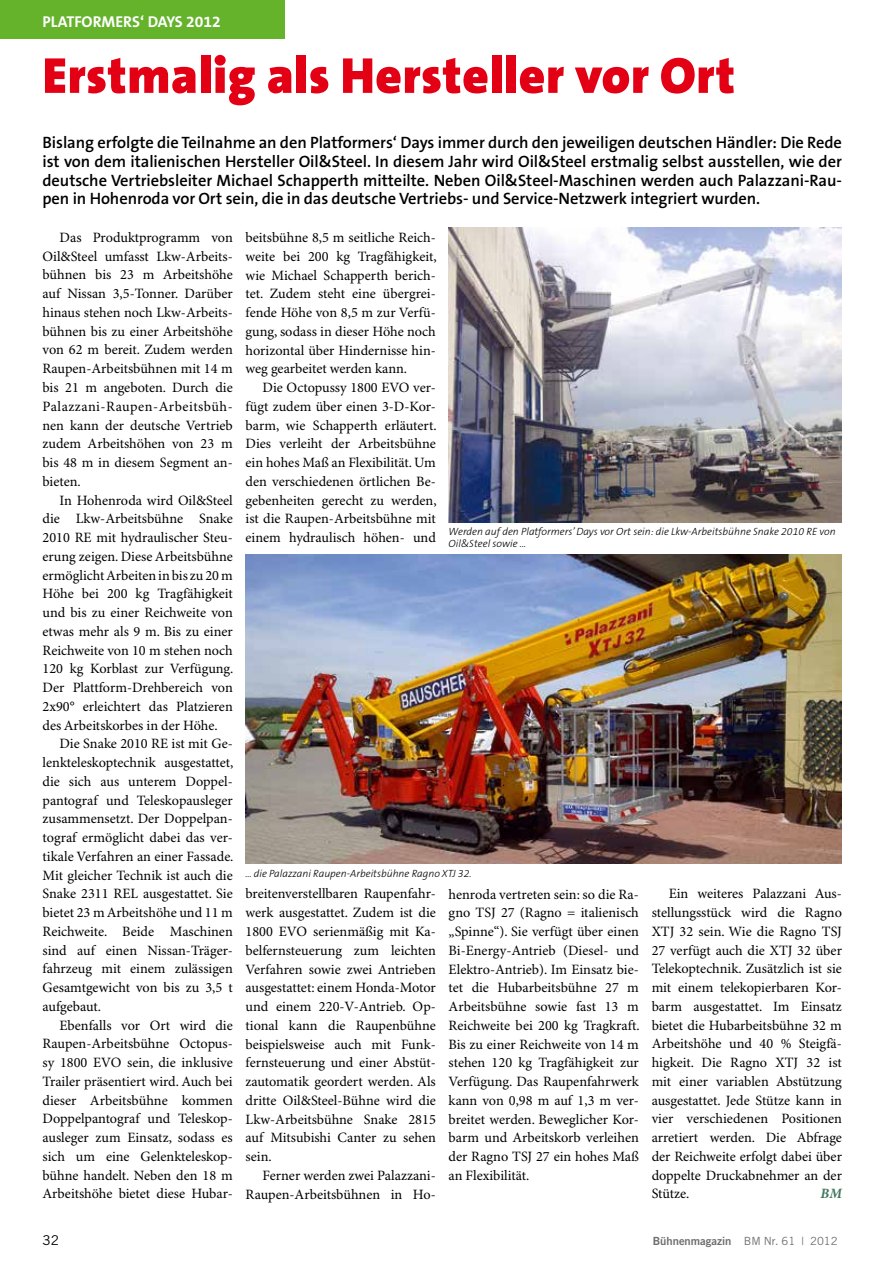
<style>
.page{position:relative;width:893px;height:1263px;background:#fff}
.page>*{position:absolute;margin:0;border:0;box-sizing:border-box;transform-origin:0 0}
.t1{font:900 51px "The Sans B9";letter-spacing:.01em;color:#e30015}
.t2{font:600 16.5px/18.8px "The Sans B6";letter-spacing:-.005em;color:#000;text-align:justify}
.t3{font:700 15.75px "The Sans B7";color:#fff}
.t4{font:14.25px/18.8px "Minion Pro";color:#000;text-align:justify}
.t5{font:italic 700 14.25px "Minion Pro";color:#3f765e}
.t6{font:13.5px "Trade Gothic";color:#000}
.t7{font:11.25px "Trade Gothic Bold Two";color:#6e6e6e}
.t8{font:italic 300 10.5px/12.3px "The Sans B3";color:#000}
.s1{font-family:"Trade Gothic"}
</style>
<div class="page">
<div style="left:0;top:0;width:285px;height:39px;background:#64b32b"></div>
<img style="left:449px;top:227px;width:393px;height:295px">
<img style="left:246px;top:555px;width:596px;height:308px">
<p class="t3" style="left:43px;top:14px;width:180px">PLATFORMERS‘ DAYS 2012</p>
<h1 class="t1" style="left:43px;top:48px;width:694px">Erstmalig als Hersteller vor Ort</h1>
<p class="t2" style="left:43px;top:134px;width:801px">Bislang erfolgte die Teilnahme an den Platformers‘ Days immer durch den jeweiligen deutschen Händler: Die Rede ist von dem italienischen Hersteller Oil&amp;Steel. In diesem Jahr wird Oil&amp;Steel erstmalig selbst ausstellen, wie der deutsche Vertriebsleiter Michael Schapperth mitteilte. Neben Oil&amp;Steel-Maschinen werden auch Palazzani-Rau&shy;pen in Hohenroda vor Ort sein, die in das deutsche Vertriebs- und Service-Netzwerk integriert wurden.</p>
<p class="t4" style="left:43px;top:229px;width:192px;text-indent:17px">Das Produktprogramm von Oil&amp;Steel umfasst Lkw-Arbeits&shy;bühnen bis 23 m Arbeitshöhe auf Nissan 3,5-Tonner. Darüber hinaus stehen noch Lkw-Arbeits&shy;bühnen bis zu einer Arbeitshöhe von 62 m bereit. Zudem werden Raupen-Arbeitsbühnen mit 14 m bis 21 m angeboten. Durch die Palazzani-Raupen-Arbeitsbüh&shy;nen kann der deutsche Vertrieb zudem Arbeitshöhen von 23 m bis 48 m in diesem Segment an&shy;bieten.</p>
<p class="t4" style="left:43px;top:491px;width:193px;text-indent:17px">In Hohenroda wird Oil&amp;Steel die Lkw-Arbeitsbühne Snake 2010 RE mit hydraulischer Steu&shy;erung zeigen. Diese Arbeitsbühne ermöglicht Arbeiten in bis zu 20 m Höhe bei 200 kg Tragfähigkeit und bis zu einer Reichweite von etwas mehr als 9 m. Bis zu einer Reichweite von 10 m stehen noch 120 kg Korblast zur Verfügung.<br>Der Plattform-Drehbereich von 2x90° erleichtert das Platzieren des Arbeitskorbes in der Höhe.</p>
<p class="t4" style="left:43px;top:735px;width:193px;text-indent:17px">Die Snake 2010 RE ist mit Ge&shy;lenkteleskoptechnik ausgestattet, die sich aus unterem Doppel&shy;pantograf und Teleskopausleger zusammensetzt. Der Doppelpan&shy;tograf ermöglicht dabei das ver&shy;tikale Verfahren an einer Fassade.<br>Mit gleicher Technik ist auch die Snake 2311 REL ausgestattet. Sie bietet 23 m Arbeitshöhe und 11 m Reichweite. Beide Maschinen sind auf einen Nissan-Träger&shy;fahrzeug mit einem zulässigen Gesamtgewicht von bis zu 3,5 t aufgebaut.</p>
<p class="t4" style="left:43px;top:1016px;width:192px;text-indent:17px">Ebenfalls vor Ort wird die Raupen-Arbeitsbühne Octopus&shy;sy 1800 EVO sein, die inklusive Trailer präsentiert wird. Auch bei dieser Arbeitsbühne kommen Doppelpantograf und Teleskop&shy;ausleger zum Einsatz, sodass es sich um eine Gelenkteleskop&shy;bühne handelt. Neben den 18 m Arbeitshöhe bietet diese Hubar-</p>
<p class="t4" style="left:246px;top:229px;width:193px">beitsbühne 8,5 m seitliche Reich&shy;weite bei 200 kg Tragfähigkeit, wie Michael Schapperth berich&shy;tet. Zudem steht eine übergrei&shy;fende Höhe von 8,5 m zur Verfü&shy;gung, sodass in dieser Höhe noch horizontal über Hindernisse hin&shy;weg gearbeitet werden kann.</p>
<p class="t4" style="left:246px;top:379px;width:193px;text-indent:17px">Die Octopussy 1800 EVO ver&shy;fügt zudem über einen 3-D-Kor&shy;barm, wie Schapperth erläutert.<br>Dies verleiht der Arbeitsbühne ein hohes Maß an Flexibilität. Um den verschiedenen örtlichen Be&shy;gebenheiten gerecht zu werden, ist die Raupen-Arbeitsbühne mit einem hydraulisch höhen- und</p>
<p class="t8" style="left:449px;top:525px;width:388px">Werden auf den Platformers’ Days vor Ort sein: die Lkw-Arbeitsbühne Snake 2010 RE von<br>Oil&amp;Steel sowie …</p>
<p class="t8" style="left:245px;top:868px;width:228px">… die Palazzani Raupen-Arbeitsbühne Ragno XTJ 32.</p>
<p class="t4" style="left:652px;top:885px;width:192px;text-indent:17px">Ein weiteres Palazzani Aus&shy;stellungsstück wird die Ragno XTJ 32 sein. Wie die Ragno TSJ 27 verfügt auch die XTJ 32 über Telekoptechnik. Zusätzlich ist sie mit einem telekopierbaren Kor&shy;barm ausgestattet. Im Einsatz bietet die Hubarbeitsbühne 32 m Arbeitshöhe und 40 % Steigfä&shy;higkeit. Die Ragno XTJ 32 ist mit einer variablen Abstützung ausgestattet. Jede Stütze kann in vier verschiedenen Positionen arretiert werden. Die Abfrage der Reichweite erfolgt dabei über doppelte Druckabnehmer an der Stütze.</p>
<p class="t4" style="left:246px;top:885px;width:192px">breitenverstellbaren Raupenfahr&shy;werk ausgestattet. Zudem ist die 1800 EVO serienmäßig mit Ka&shy;belfernsteuerung zum leichten Verfahren sowie zwei Antrieben ausgestattet: einem Honda-Motor und einem 220-V-Antrieb. Op&shy;tional kann die Raupenbühne beispielsweise auch mit Funk&shy;fernsteuerung und einer Abstüt&shy;zautomatik geordert werden. Als dritte Oil&amp;Steel-Bühne wird die Lkw-Arbeitsbühne Snake 2815 auf Mitsubishi Canter zu sehen sein.</p>
<p class="t4" style="left:246px;top:1166px;width:192px;text-align:right">Ferner werden zwei Palazzani-<br>Raupen-Arbeitsbühnen in Ho-</p>
<p class="t4" style="left:449px;top:885px;width:193px">henroda vertreten sein: so die Ra&shy;gno TSJ 27 (Ragno = italienisch „Spinne“). Sie verfügt über einen Bi-Energy-Antrieb (Diesel- und Elektro-Antrieb). Im Einsatz bie&shy;tet die Hubarbeitsbühne 27 m Arbeitsbühne sowie fast 13 m Reichweite bei 200 kg Tragkraft.<br>Bis zu einer Reichweite von 14 m stehen 120 kg Tragfähigkeit zur Verfügung. Das Raupenfahrwerk kann von 0,98 m auf 1,3 m ver&shy;breitet werden. Beweglicher Kor&shy;barm und Arbeitskorb verleihen der Ragno TSJ 27 ein hohes Maß an Flexibilität.</p>
<p class="t5" style="left:820px;top:1185px;width:23px">BM</p>
<p class="t6" style="left:43px;top:1232px;width:18px">32</p>
<p class="t7" style="left:653px;top:1234px;width:186px">Bühnenmagazin <span class="s1">BM Nr. 61 | 2012</span></p>
</div>
